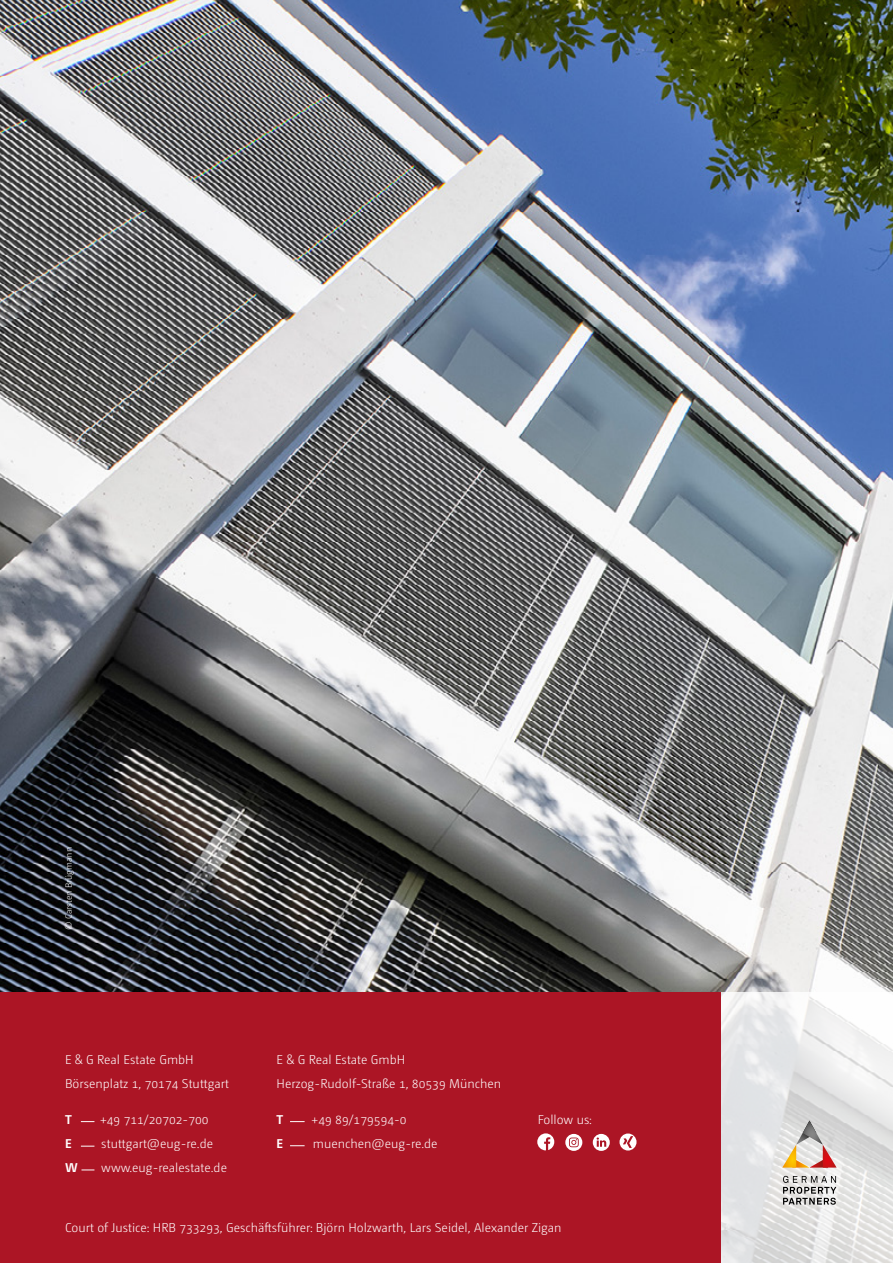
<style>
.page{position:relative;width:893px;height:1263px;background:#fff}
.page>*{position:absolute;margin:0;border:0;box-sizing:border-box;transform-origin:0 0}
.t1{font:300 12.75px/24px "Camingo Dos Pro";color:#fff}
.t2{font:700 12.75px "Camingo Dos";color:#fff}
.t3{font:300 9px "Camingo Dos Pro";color:#fff}
</style>
<div class="page">
<img style="left:0;top:0;width:893px;height:1263px">
<svg style="left:722px;top:992px;width:171px;height:271px;fill:#e4e5e6"></svg>
<div style="left:0;top:992px;width:721px;height:271px;background:#ac1525"></div>
<svg style="left:81px;top:1121px;width:13px;height:1px"></svg>
<svg style="left:81px;top:1146px;width:13px;height:1px"></svg>
<svg style="left:81px;top:1169px;width:13px;height:1px"></svg>
<svg style="left:537px;top:1133px;width:17px;height:17px"></svg>
<svg style="left:565px;top:1134px;width:17px;height:17px"></svg>
<svg style="left:593px;top:1134px;width:17px;height:17px"></svg>
<svg style="left:619px;top:1133px;width:17px;height:17px"></svg>
<svg style="left:783px;top:1176px;width:53px;height:29px"></svg>
<svg style="left:782px;top:1120px;width:55px;height:47px;background:#d5c2b5"></svg>
<svg style="left:290px;top:1121px;width:15px;height:1px"></svg>
<svg style="left:290px;top:1145px;width:15px;height:1px"></svg>
<p class="t3" style="left:64px;top:929px;width:84px;rotate:-90deg">© Carsten Brügmann</p>
<p class="t1" style="left:65px;top:1048px;width:165px">E &amp; G Real Estate GmbH<br>Börsenplatz 1, 70174 Stuttgart</p>
<p class="t2" style="left:65px;top:1112px;width:8px">T</p>
<p class="t1" style="left:100px;top:1108px;width:110px">+49 711/20702-700</p>
<p class="t2" style="left:65px;top:1136px;width:8px">E</p>
<p class="t1" style="left:101px;top:1132px;width:113px">stuttgart@eug-re.de</p>
<p class="t2" style="left:65px;top:1160px;width:14px">W</p>
<p class="t1" style="left:101px;top:1156px;width:127px">www.eug-realestate.de</p>
<p class="t1" style="left:277px;top:1048px;width:226px">E &amp; G Real Estate GmbH<br>Herzog-Rudolf-Straße 1, 80539 München</p>
<p class="t2" style="left:277px;top:1112px;width:8px">T</p>
<p class="t1" style="left:312px;top:1108px;width:97px">+49 89/179594-0</p>
<p class="t2" style="left:277px;top:1136px;width:8px">E</p>
<p class="t1" style="left:313px;top:1132px;width:126px">muenchen@eug-re.de</p>
<p class="t1" style="left:538px;top:1108px;width:56px">Follow us:</p>
<p class="t1" style="left:65px;top:1216px;width:498px">Court of Justice: HRB 733293, Geschäftsführer: Björn Holzwarth, Lars Seidel, Alexander Zigan</p>
</div>
